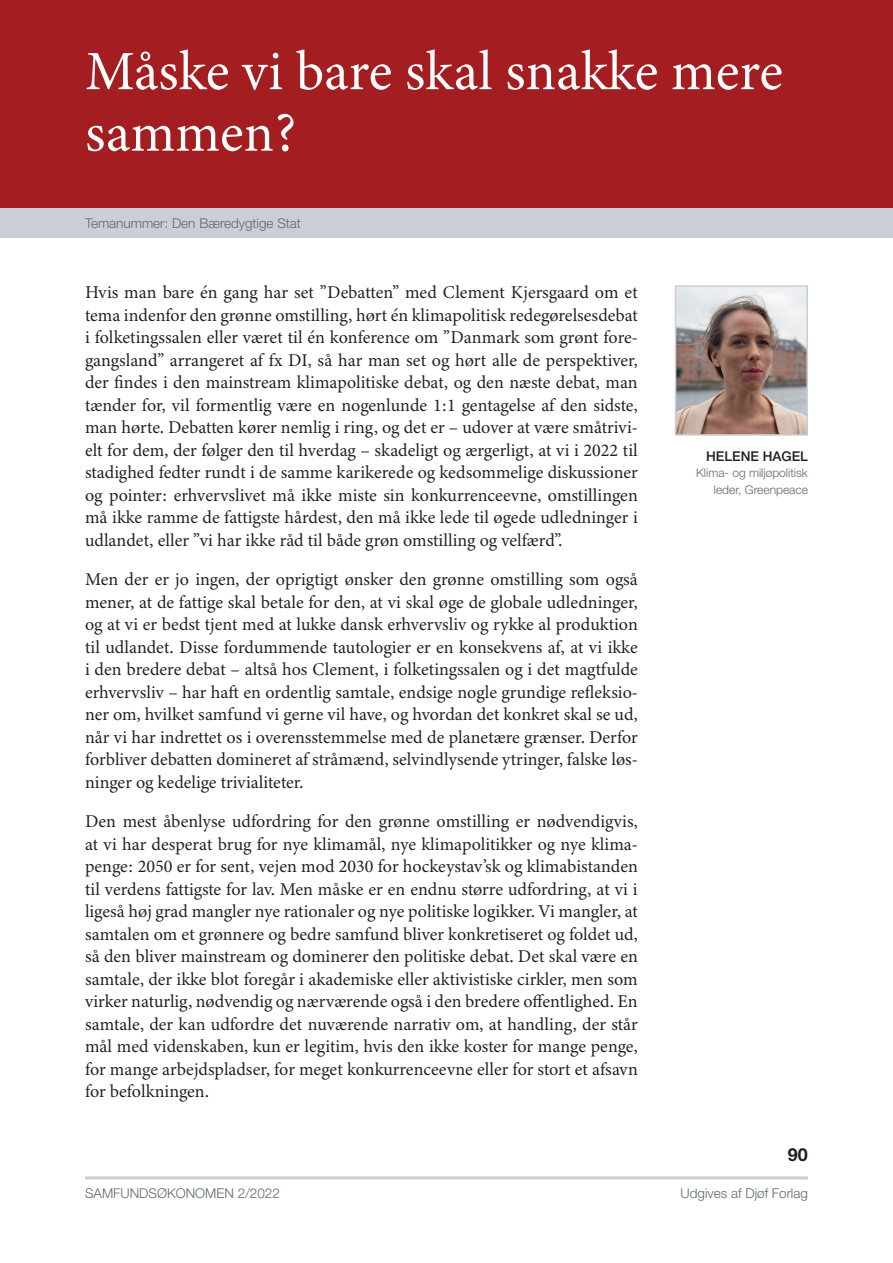
<style>
.page{position:relative;width:893px;height:1263px;background:#fff}
.page>*{position:absolute;margin:0;border:0;box-sizing:border-box;transform-origin:0 0}
.t1{font:55.5px/61.5px "Minion 3";color:#fff}
.t2{font:18px/22.5px "Minion 3";color:#231f20;text-align:justify}
.t3{font:700 18px "Helvetica Neue LT Std";color:#231f20}
.t4{font:300 13.5px "Helvetica Neue LT Std";color:#5e696f}
.t5{font:500 13.5px "Helvetica Neue LT Std";color:#231f20}
.t6{font:300 12px/16.5px "Helvetica Neue LT Std";color:#5e696f;text-align:right}
</style>
<div class="page">
<div style="left:0;top:0;width:893px;height:213px;background:#a41d20"></div>
<div style="left:0;top:208px;width:893px;height:30px;background:#c9cfd4"></div>
<hr style="left:85px;top:1176px;width:723px;height:3px;background:#c9cfd4">
<img style="left:678px;top:288px;width:127px;height:145px">
<div style="left:675px;top:285px;width:133px;height:151px;border:2px solid #c9cfd4"></div>
<h1 class="t1" style="left:85px;top:40px;width:700px">Måske vi bare skal snakke mere sammen?</h1>
<p class="t4" style="left:85px;top:215px;width:217px">Temanummer: Den Bæredygtige Stat</p>
<p class="t2" style="left:85px;top:281px;width:554px">Hvis man bare én gang har set ”Debatten” med Clement Kjersgaard om et tema indenfor den grønne omstilling, hørt én klimapolitisk redegørelsesdebat i folketingssalen eller været til én konference om ”Danmark som grønt fore&shy;gangsland” arrangeret af fx DI, så har man set og hørt alle de perspektiver, der findes i den mainstream klimapolitiske debat, og den næste debat, man tænder for, vil formentlig være en nogenlunde 1:1 gentagelse af den sidste, man hørte. Debatten kører nemlig i ring, og det er – udover at være småtrivi&shy;elt for dem, der følger den til hverdag – skadeligt og ærgerligt, at vi i 2022 til stadighed fedter rundt i de samme karikerede og kedsommelige diskussioner og pointer: erhvervslivet må ikke miste sin konkurrenceevne, omstillingen må ikke ramme de fattigste hårdest, den må ikke lede til øgede udledninger i udlandet, eller ”vi har ikke råd til både grøn omstilling og velfærd”.</p>
<p class="t2" style="left:85px;top:568px;width:554px">Men der er jo ingen, der oprigtigt ønsker den grønne omstilling som også mener, at de fattige skal betale for den, at vi skal øge de globale udledninger, og at vi er bedst tjent med at lukke dansk erhvervsliv og rykke al produktion til udlandet. Disse fordummende tautologier er en konsekvens af, at vi ikke i den bredere debat – altså hos Clement, i folketingssalen og i det magtfulde erhvervsliv – har haft en ordentlig samtale, endsige nogle grundige refleksio&shy;ner om, hvilket samfund vi gerne vil have, og hvordan det konkret skal se ud, når vi har indrettet os i overensstemmelse med de planetære grænser. Derfor forbliver debatten domineret af stråmænd, selvindlysende ytringer, falske løs&shy;ninger og kedelige trivialiteter.</p>
<p class="t2" style="left:85px;top:810px;width:554px">Den mest åbenlyse udfordring for den grønne omstilling er nødvendigvis, at vi har desperat brug for nye klimamål, nye klimapolitikker og nye klima&shy;penge: 2050 er for sent, vejen mod 2030 for hockeystav’sk og klimabistanden til verdens fattigste for lav. Men måske er en endnu større udfordring, at vi i ligeså høj grad mangler nye rationaler og nye politiske logikker. Vi mangler, at samtalen om et grønnere og bedre samfund bliver konkretiseret og foldet ud, så den bliver mainstream og dominerer den politiske debat. Det skal være en samtale, der ikke blot foregår i akademiske eller aktivistiske cirkler, men som virker naturlig, nødvendig og nærværende også i den bredere offentlighed. En samtale, der kan udfordre det nuværende narrativ om, at handling, der står mål med videnskaben, kun er legitim, hvis den ikke koster for mange penge, for mange arbejdspladser, for meget konkurrenceevne eller for stort et afsavn for befolkningen.</p>
<p class="t5" style="left:706px;top:448px;width:103px">HELENE HAGEL</p>
<p class="t6" style="left:696px;top:465px;width:113px">Klima- og miljøpolitisk leder, Greenpeace</p>
<p class="t3" style="left:788px;top:1143px;width:22px">90</p>
<p class="t4" style="left:85px;top:1185px;width:196px">SAMFUNDSØKONOMEN 2/2022</p>
<p class="t4" style="left:681px;top:1185px;width:129px">Udgives af Djøf Forlag</p>
</div>
